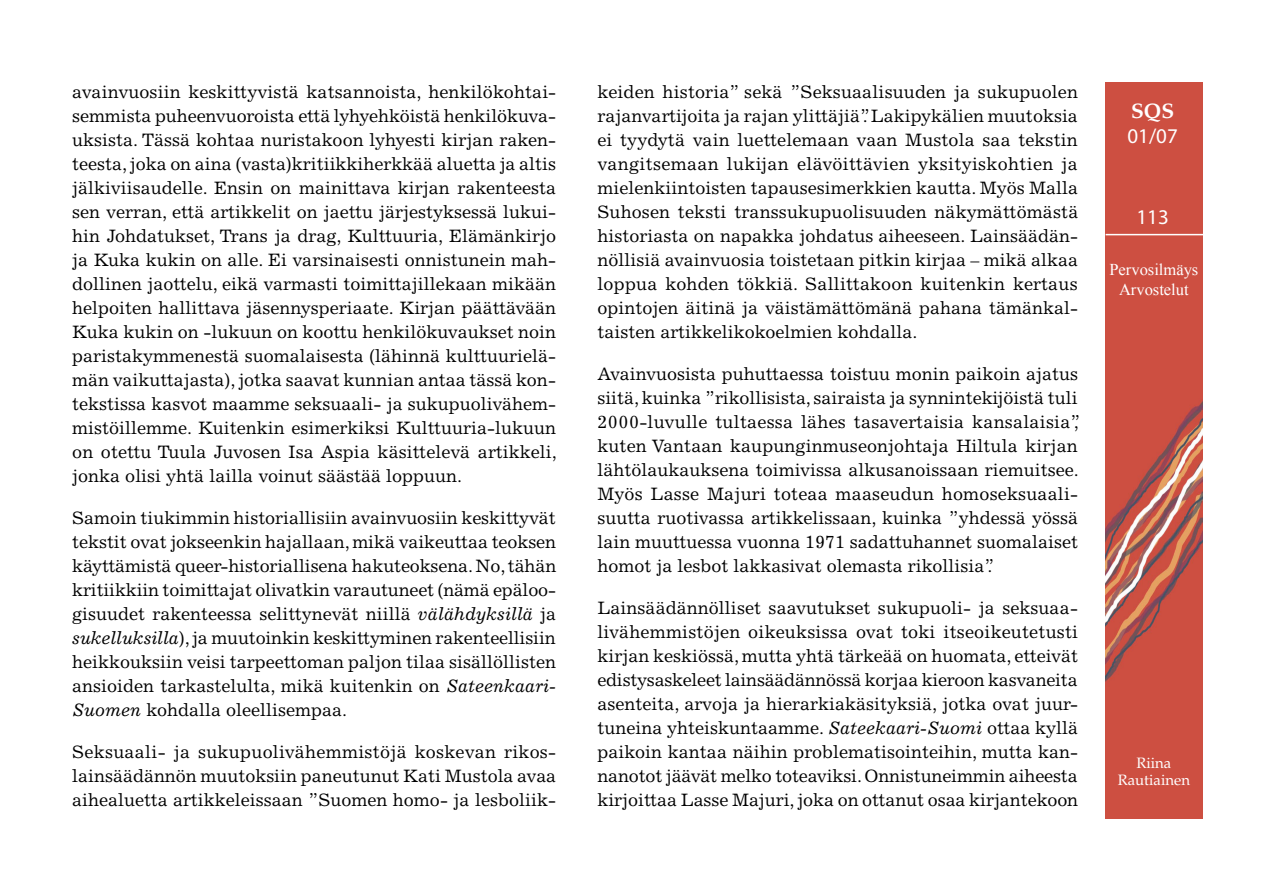
<style>
.page{position:relative;width:1263px;height:893px;background:#fff}
.page>*{position:absolute;margin:0;border:0;box-sizing:border-box;transform-origin:0 0}
.t1{font:21px "Myriad Pro";color:#fff}
.t2{font:700 21px "Palatino LT Std";color:#fff}
.tekstivartalo{font:18px/24px "Excelsior LT Std";color:#000;text-align:justify}
.t3{font:16.5px/19.8px "Times New Roman";color:#fff;text-align:center}
.t4{font:15px/16.5px "Palatino LT Std";color:#fff;text-align:center}
.s1{font-style:italic}
</style>
<div class="page">
<img style="left:1106px;top:83px;width:96px;height:735px">
<hr style="left:1106px;top:234px;width:103px;height:1px;background:#fff">
<p class="tekstivartalo" style="left:72px;top:80px;width:486px">avainvuosiin keskittyvistä katsannoista, henkilökohtai&shy;semmista puheenvuoroista että lyhyehköistä henkilökuva&shy;uksista. Tässä kohtaa nuristakoon lyhyesti kirjan raken&shy;teesta, joka on aina (vasta)kritiikkiherkkää aluetta ja altis jälkiviisaudelle. Ensin on mainittava kirjan rakenteesta sen verran, että artikkelit on jaettu järjestyksessä lukui&shy;hin Johdatukset, Trans ja drag, Kulttuuria, Elämänkirjo ja Kuka kukin on alle. Ei varsinaisesti onnistunein mah&shy;dollinen jaottelu, eikä varmasti toimittajillekaan mikään helpoiten hallittava jäsennysperiaate. Kirjan päättävään Kuka kukin on -lukuun on koottu henkilökuvaukset noin paristakymmenestä suomalaisesta (lähinnä kulttuurielä&shy;män vaikuttajasta), jotka saavat kunnian antaa tässä kon&shy;tekstissa kasvot maamme seksuaali- ja sukupuolivähem&shy;mistöillemme. Kuitenkin esimerkiksi Kulttuuria-lukuun on otettu Tuula Juvosen Isa Aspia käsittelevä artikkeli, jonka olisi yhtä lailla voinut säästää loppuun.</p>
<p class="tekstivartalo" style="left:72px;top:506px;width:485px">Samoin tiukimmin historiallisiin avainvuosiin keskittyvät tekstit ovat jokseenkin hajallaan, mikä vaikeuttaa teoksen käyttämistä queer-historiallisena hakuteoksena. No, tähän kritiikkiin toimittajat olivatkin varautuneet (nämä epäloo&shy;gisuudet rakenteessa selittynevät niillä <span class="s1">välähdyksillä</span> ja <span class="s1">sukelluksilla</span>), ja muutoinkin keskittyminen rakenteellisiin heikkouksiin veisi tarpeettoman paljon tilaa sisällöllisten ansioiden tarkastelulta, mikä kuitenkin on <span class="s1">Sateenkaari-Suomen</span> kohdalla oleellisempaa.</p>
<p class="tekstivartalo" style="left:72px;top:740px;width:485px">Seksuaali- ja sukupuolivähemmistöjä koskevan rikos&shy;lainsäädännön muutoksiin paneutunut Kati Mustola avaa aihealuetta artikkeleissaan ”Suomen homo- ja lesboliik-</p>
<p class="tekstivartalo" style="left:597px;top:80px;width:482px">keiden historia” sekä ”Seksuaalisuuden ja sukupuolen rajanvartijoita ja rajan ylittäjiä”. Lakipykälien muutoksia ei tyydytä vain luettelemaan vaan Mustola saa tekstin vangitsemaan lukijan elävöittävien yksityiskohtien ja mielenkiintoisten tapausesimerkkien kautta. Myös Malla Suhosen teksti transsukupuolisuuden näkymättömästä historiasta on napakka johdatus aiheeseen. Lainsäädän&shy;nöllisiä avainvuosia toistetaan pitkin kirjaa – mikä alkaa loppua kohden tökkiä. Sallittakoon kuitenkin kertaus opintojen äitinä ja väistämättömänä pahana tämänkal&shy;taisten artikkelikokoelmien kohdalla.</p>
<p class="tekstivartalo" style="left:597px;top:362px;width:485px;text-align:left">Avainvuosista puhuttaessa toistuu monin paikoin ajatus siitä, kuinka ”rikollisista, sairaista ja synnintekijöistä tuli 2000-luvulle tultaessa lähes tasavertaisia kansalaisia”, kuten Vantaan kaupunginmuseonjohtaja Hiltula kirjan lähtölaukauksena toimivissa alkusanoissaan riemuitsee.<br>Myös Lasse Majuri toteaa maaseudun homoseksuaali&shy;suutta ruotivassa artikkelissaan, kuinka ”yhdessä yössä lain muuttuessa vuonna 1971 sadattuhannet suomalaiset homot ja lesbot lakkasivat olemasta rikollisia”.</p>
<p class="tekstivartalo" style="left:597px;top:596px;width:482px">Lainsäädännölliset saavutukset sukupuoli- ja seksuaa&shy;livähemmistöjen oikeuksissa ovat toki itseoikeutetusti kirjan keskiössä, mutta yhtä tärkeää on huomata, etteivät edistysaskeleet lainsäädännössä korjaa kieroon kasvaneita asenteita, arvoja ja hierarkiakäsityksiä, jotka ovat juur&shy;tuneina yhteiskuntaamme. <span class="s1">Sateekaari-Suomi</span> ottaa kyllä paikoin kantaa näihin problematisointeihin, mutta kan&shy;nanotot jäävät melko toteaviksi. Onnistuneimmin aiheesta kirjoittaa Lasse Majuri, joka on ottanut osaa kirjantekoon</p>
<p class="t2" style="left:1131px;top:99px;width:45px">SQS</p>
<p class="t1" style="left:1127px;top:123px;width:52px">01/07</p>
<p class="t1" style="left:1136px;top:204px;width:34px">113</p>
<p class="t3" style="left:1109px;top:259px;width:90px">Pervosilmäys<br>Arvostelut</p>
<p class="t4" style="left:1118px;top:755px;width:74px">Riina<br>Rautiainen</p>
</div>
